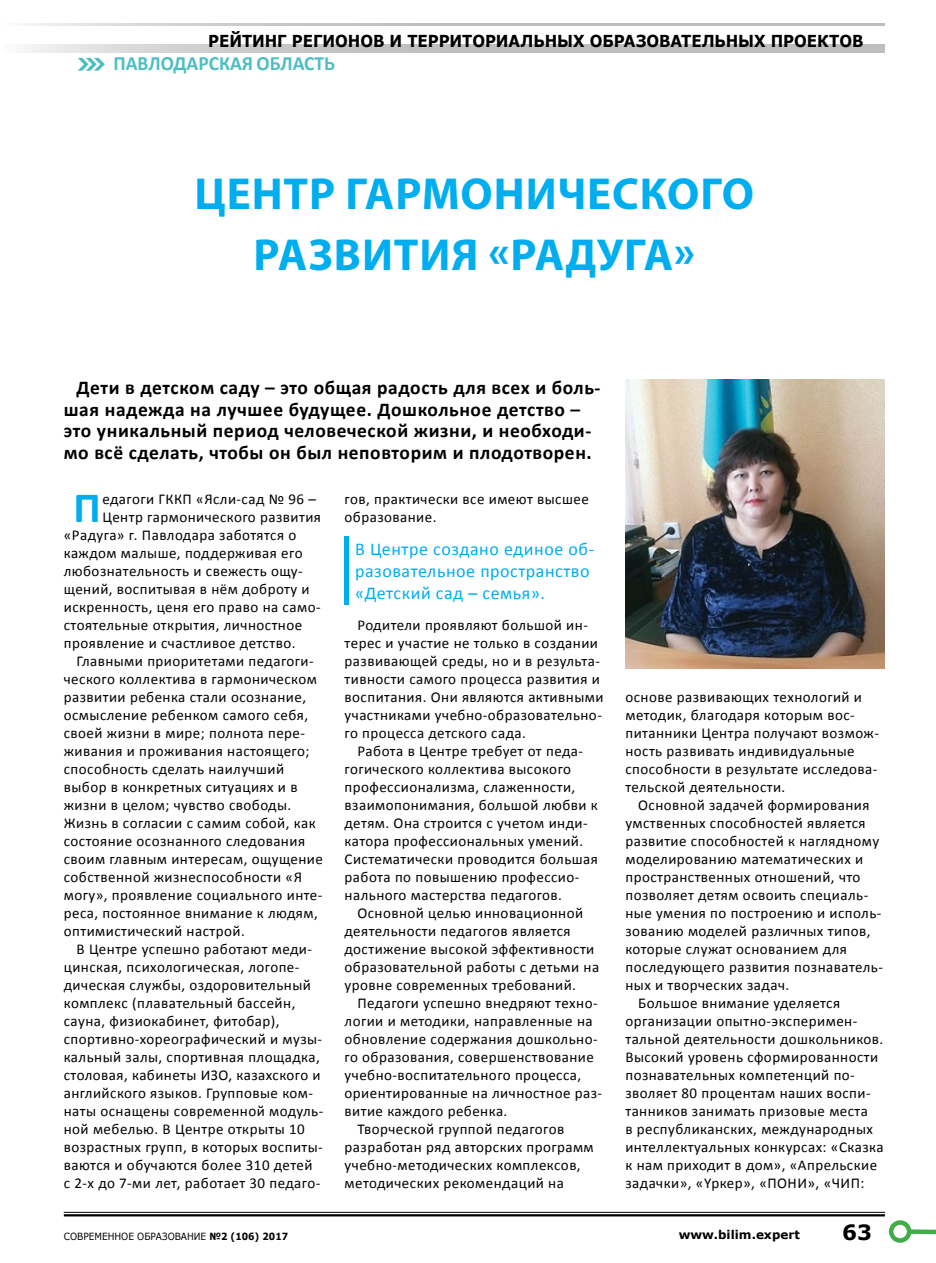
<style>
.page{position:relative;width:936px;height:1263px;background:#fff}
.page>*{position:absolute;margin:0;border:0;box-sizing:border-box;transform-origin:0 0}
.t1{font:700 45px/61.5px "Myriad Pro";letter-spacing:.02em;color:#00aeef;text-align:center}
.t2{font:700 43.35px "Calibri";color:#00aeef}
.t3{font:700 21px "Verdana";color:#000}
.t4{font:700 20.25px "Calibri";color:#4cbec4;scale:.96 1}
.t5{font:700 19.5px/21.5px "Calibri";letter-spacing:.03em;color:#000}
.t6{font:18px/21.6px "Calibri";letter-spacing:.03em;color:#00aeef}
.t7{font:700 16.5px "Verdana";letter-spacing:-.005em;color:#000;scale:.91 1}
.t8{font:15px/18px "Calibri";letter-spacing:.03em;color:#000}
.t9{font:700 12px "Verdana";color:#000}
.t10{font:9.9px "Verdana";color:#000;scale:.91 1}
.s1{font-weight:700}
</style>
<div class="page">
<svg style="left:78px;top:58px;width:27px;height:13px"></svg>
<div style="left:344px;top:536px;width:5px;height:69px;background:#00aeef"></div>
<img style="left:625px;top:380px;width:259px;height:288px">
<hr style="left:64px;top:1212px;width:820px;height:1px;background:#000">
<hr style="left:64px;top:1214px;width:820px;height:2px;background:#000">
<div style="left:909px;top:1229px;width:26px;height:5px;background:#41ad49"></div>
<div style="left:888px;top:1220px;width:23px;height:23px;border:4px solid #41ad49;border-radius:50%"></div>
<svg style="left:29px;top:44px;width:855px;height:8px;background:#c5c6c8"></svg>
<hr style="left:4px;top:23px;width:880px;height:3px;background:#bcbec0">
<p class="t7" style="left:208px;top:29px;width:721px">Рейтинг регионов и территориальных образовательных проектов</p>
<h3 class="t4" style="left:113px;top:50px;width:232px">ПАВЛОДАРСКАЯ область</h3>
<h1 class="t1" style="left:195px;top:161px;width:561px">ЦЕНТР ГАРМОНИЧЕСКОГО<br>РАЗВИТИЯ «РАДУГА»</h1>
<h3 class="t5" style="left:64px;top:377px;width:538px;text-indent:13px">Дети в детском саду – это общая радость для всех и боль&shy;шая надежда на лучшее будущее. Дошкольное детство – это уникальный период человеческой жизни, и необходи&shy;мо всё сделать, чтобы он был неповторим и плодотворен.</h3>
<h2 class="t2" style="left:74px;top:480px;width:29px">П</h2>
<p class="t8" style="left:102px;top:490px;width:215px">едагоги ГККП «Ясли-сад № 96 –</p>
<p class="t8" style="left:102px;top:508px;width:220px">Центр гармонического развития</p>
<p class="t8" style="left:64px;top:526px;width:234px">«Радуга» г. Павлодара заботятся о</p>
<p class="t8" style="left:64px;top:544px;width:240px">каждом малыше, поддерживая его</p>
<p class="t8" style="left:64px;top:562px;width:240px">любознательность и свежесть ощу-</p>
<p class="t8" style="left:64px;top:580px;width:247px">щений, воспитывая в нём доброту и</p>
<p class="t8" style="left:64px;top:598px;width:258px">искренность, ценя его право на само-</p>
<p class="t8" style="left:64px;top:616px;width:240px">стоятельные открытия, личностное</p>
<p class="t8" style="left:64px;top:634px;width:233px">проявление и счастливое детство.</p>
<p class="t8" style="left:77px;top:652px;width:239px">Главными приоритетами педагоги-</p>
<p class="t8" style="left:64px;top:670px;width:255px">ческого коллектива в гармоническом</p>
<p class="t8" style="left:64px;top:688px;width:244px">развитии ребенка стали осознание,</p>
<p class="t8" style="left:64px;top:706px;width:246px">осмысление ребенком самого себя,</p>
<p class="t8" style="left:64px;top:724px;width:243px">своей жизни в мире; полнота пере-</p>
<p class="t8" style="left:64px;top:742px;width:247px">живания и проживания настоящего;</p>
<p class="t8" style="left:64px;top:760px;width:222px">способность сделать наилучший</p>
<p class="t8" style="left:64px;top:778px;width:235px">выбор в конкретных ситуациях и в</p>
<p class="t8" style="left:64px;top:796px;width:229px">жизни в целом; чувство свободы.</p>
<p class="t8" style="left:64px;top:814px;width:253px">Жизнь в согласии с самим собой, как</p>
<p class="t8" style="left:64px;top:832px;width:243px">состояние осознанного следования</p>
<p class="t8" style="left:64px;top:850px;width:261px">своим главным интересам, ощущение</p>
<p class="t8" style="left:64px;top:868px;width:240px">собственной жизнеспособности «Я</p>
<p class="t8" style="left:64px;top:886px;width:260px">могу», проявление социального инте-</p>
<p class="t8" style="left:64px;top:904px;width:255px">реса, постоянное внимание к людям,</p>
<p class="t8" style="left:64px;top:922px;width:182px">оптимистический настрой.</p>
<p class="t8" style="left:77px;top:940px;width:237px">В Центре успешно работают меди-</p>
<p class="t8" style="left:64px;top:958px;width:237px">цинская, психологическая, логопе-</p>
<p class="t8" style="left:64px;top:976px;width:248px">дическая службы, оздоровительный</p>
<p class="t8" style="left:64px;top:994px;width:233px">комплекс (плавательный бассейн,</p>
<p class="t8" style="left:64px;top:1012px;width:217px">сауна, физиокабинет, фитобар),</p>
<p class="t8" style="left:64px;top:1030px;width:260px">спортивно-хореографический и музы-</p>
<p class="t8" style="left:64px;top:1048px;width:257px">кальный залы, спортивная площадка,</p>
<p class="t8" style="left:64px;top:1066px;width:258px">столовая, кабинеты ИЗО, казахского и</p>
<p class="t8" style="left:64px;top:1084px;width:251px">английского языков. Групповые ком-</p>
<p class="t8" style="left:64px;top:1102px;width:261px">наты оснащены современной модуль-</p>
<p class="t8" style="left:64px;top:1120px;width:242px">ной мебелью. В Центре открыты 10</p>
<p class="t8" style="left:64px;top:1138px;width:260px">возрастных групп, в которых воспиты-</p>
<p class="t8" style="left:64px;top:1156px;width:250px">ваются и обучаются более 310 детей</p>
<p class="t8" style="left:64px;top:1174px;width:258px">с 2-х до 7-ми лет, работает 30 педаго-</p>
<p class="t8" style="left:344px;top:490px;width:246px">гов, практически все имеют высшее образование.</p>
<p class="t6" style="left:355px;top:539px;width:240px">В Центре создано единое об&shy;разовательное пространство «Детский сад – семья».</p>
<p class="t8" style="left:344px;top:616px;width:260px;text-indent:13px">Родители проявляют большой ин&shy;терес и участие не только в создании развивающей среды, но и в результа&shy;тивности самого процесса развития и воспитания. Они являются активными участниками учебно-образовательно&shy;го процесса детского сада.</p>
<p class="t8" style="left:344px;top:742px;width:255px;text-indent:13px">Работа в Центре требует от педа&shy;гогического коллектива высокого профессионализма, слаженности, взаимопонимания, большой любви к детям. Она строится с учетом инди&shy;катора профессиональных умений.<br>Систематически проводится большая работа по повышению профессио&shy;нального мастерства педагогов.</p>
<p class="t8" style="left:344px;top:904px;width:256px;text-indent:13px">Основной целью инновационной деятельности педагогов является достижение высокой эффективности образовательной работы с детьми на уровне современных требований.</p>
<p class="t8" style="left:357px;top:994px;width:242px">Педагоги успешно внедряют техно-</p>
<p class="t8" style="left:344px;top:1012px;width:249px">логии и методики, направленные на</p>
<p class="t8" style="left:344px;top:1030px;width:254px">обновление содержания дошкольно-</p>
<p class="t8" style="left:344px;top:1048px;width:251px">го образования, совершенствование</p>
<p class="t8" style="left:344px;top:1066px;width:238px">учебно-воспитательного процесса,</p>
<p class="t8" style="left:344px;top:1084px;width:259px">ориентированные на личностное раз-</p>
<p class="t8" style="left:344px;top:1102px;width:164px">витие каждого ребенка.</p>
<p class="t8" style="left:357px;top:1120px;width:208px">Творческой группой педагогов</p>
<p class="t8" style="left:344px;top:1138px;width:251px">разработан ряд авторских программ</p>
<p class="t8" style="left:344px;top:1156px;width:237px">учебно-методических комплексов,</p>
<p class="t8" style="left:344px;top:1174px;width:221px">методических рекомендаций на</p>
<p class="t8" style="left:625px;top:688px;width:255px">основе развивающих технологий и методик, благодаря которым вос&shy;питанники Центра получают возмож&shy;ность развивать индивидуальные способности в результате исследова&shy;тельской деятельности.</p>
<p class="t8" style="left:638px;top:796px;width:233px">Основной задачей формирования</p>
<p class="t8" style="left:625px;top:814px;width:242px">умственных способностей является</p>
<p class="t8" style="left:625px;top:832px;width:255px">развитие способностей к наглядному</p>
<p class="t8" style="left:625px;top:850px;width:239px">моделированию математических и</p>
<p class="t8" style="left:625px;top:868px;width:236px">пространственных отношений, что</p>
<p class="t8" style="left:625px;top:886px;width:244px">позволяет детям освоить специаль-</p>
<p class="t8" style="left:625px;top:904px;width:257px">ные умения по построению и исполь-</p>
<p class="t8" style="left:625px;top:922px;width:247px">зованию моделей различных типов,</p>
<p class="t8" style="left:625px;top:940px;width:223px">которые служат основанием для</p>
<p class="t8" style="left:625px;top:958px;width:259px">последующего развития познаватель-</p>
<p class="t8" style="left:625px;top:976px;width:165px">ных и творческих задач.</p>
<p class="t8" style="left:638px;top:994px;width:203px">Большое внимание уделяется</p>
<p class="t8" style="left:625px;top:1012px;width:233px">организации опытно-эксперимен-</p>
<p class="t8" style="left:625px;top:1030px;width:259px">тальной деятельности дошкольников.</p>
<p class="t8" style="left:625px;top:1048px;width:254px">Высокий уровень сформированности</p>
<p class="t8" style="left:625px;top:1066px;width:231px">познавательных компетенций по-</p>
<p class="t8" style="left:625px;top:1084px;width:247px">зволяет 80 процентам наших воспи-</p>
<p class="t8" style="left:625px;top:1102px;width:244px">танников занимать призовые места</p>
<p class="t8" style="left:625px;top:1120px;width:249px">в республиканских, международных</p>
<p class="t8" style="left:625px;top:1138px;width:259px">интеллектуальных конкурсах: «Сказка</p>
<p class="t8" style="left:625px;top:1156px;width:253px">к нам приходит в дом», «Апрельские</p>
<p class="t8" style="left:625px;top:1174px;width:240px">задачки», «Үркер», «ПОНИ», «ЧИП:</p>
<p class="t10" style="left:64px;top:1229px;width:248px">Современное образование <span class="s1">№2 (106) 2017</span></p>
<p class="t9" style="left:678px;top:1226px;width:123px">www.bilim.expert</p>
<h3 class="t3" style="left:842px;top:1217px;width:31px">63</h3>
</div>
